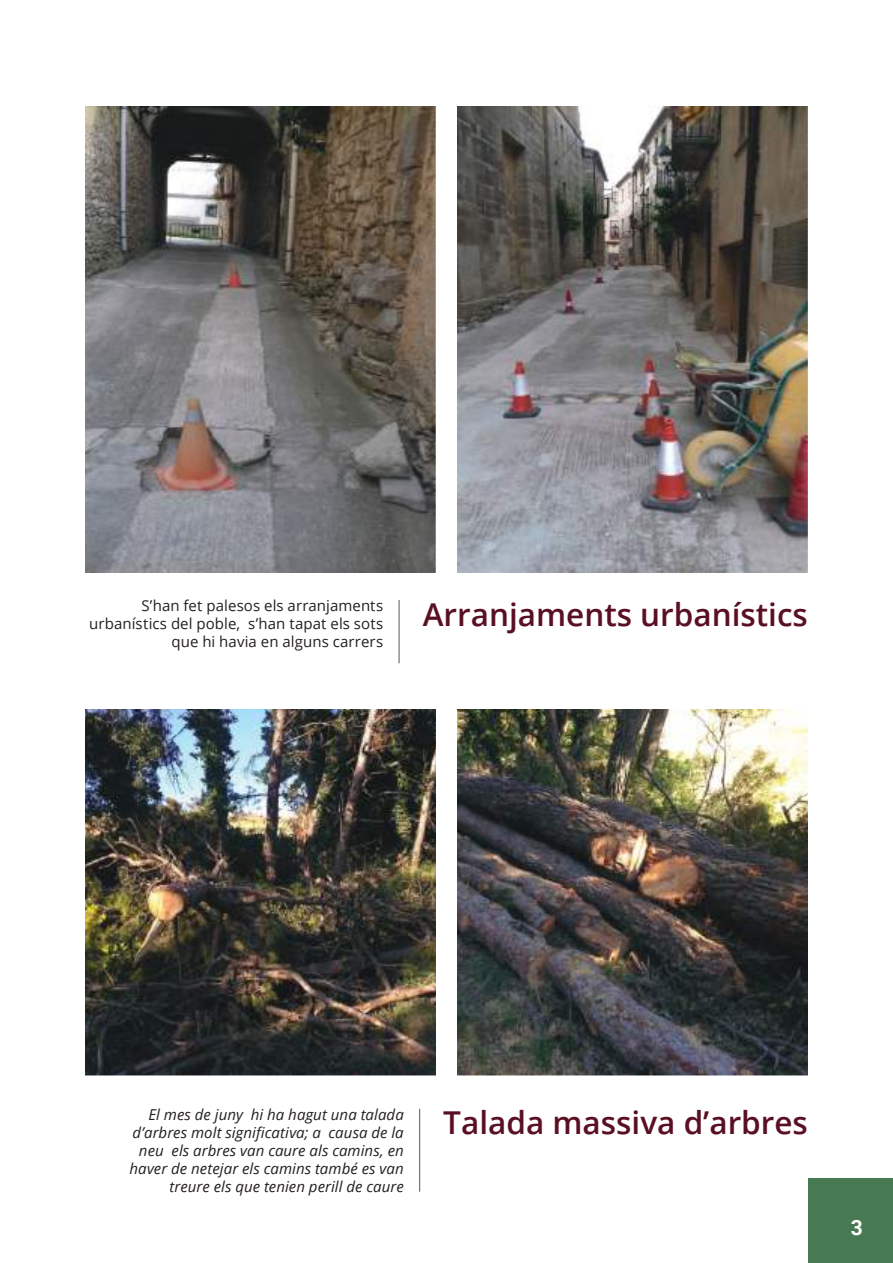
<style>
.page{position:relative;width:893px;height:1263px;background:#fff}
.page>*{position:absolute;margin:0;border:0;box-sizing:border-box;transform-origin:0 0}
.t1{font:600 31.5px "Open Sans";color:#5a1023}
.t2{font:700 21px "Roboto";color:#fff}
.t3{font:italic 15px/18px "Open Sans";letter-spacing:.005em;color:#241f1f;text-align:right}
.t4{font:15px/18px "Open Sans";letter-spacing:.005em;color:#241f1f;text-align:right}
</style>
<div class="page">
<div style="left:808px;top:1178px;width:85px;height:85px;background:#477a52"></div>
<img style="left:85px;top:106px;width:351px;height:466px">
<img style="left:457px;top:106px;width:351px;height:466px">
<img style="left:85px;top:709px;width:351px;height:367px">
<img style="left:457px;top:709px;width:351px;height:367px">
<hr style="left:399px;top:600px;width:1px;height:63px;background:#5a5758">
<hr style="left:419px;top:1109px;width:1px;height:83px;background:#5a5758">
<p class="t4" style="left:89px;top:596px;width:295px">S’han fet palesos els arranjaments urbanístics del poble, s’han tapat els sots que hi havia en alguns carrers</p>
<h1 class="t1" style="left:423px;top:593px;width:387px">Arranjaments urbanístics</h1>
<p class="t3" style="left:129px;top:1105px;width:276px">El mes de juny hi ha hagut una talada d’arbres molt significativa; a causa de la neu els arbres van caure als camins, en haver de netejar els camins també es van treure els que tenien perill de caure</p>
<h1 class="t1" style="left:443px;top:1101px;width:366px">Talada massiva d’arbres</h1>
<h2 class="t2" style="left:851px;top:1212px;width:14px">3</h2>
</div>
